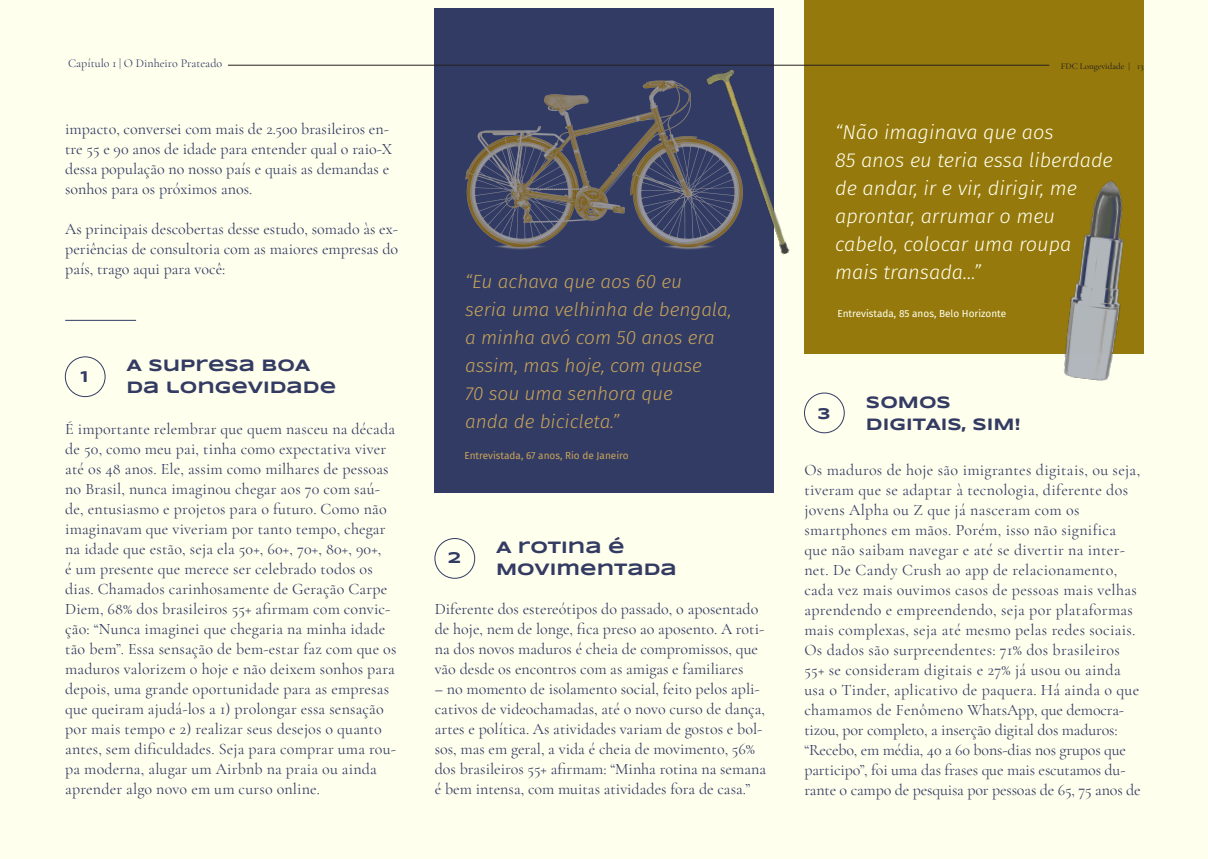
<style>
.page{position:relative;width:1208px;height:859px;background:#ffffed}
.page>*{position:absolute;margin:0;border:0;box-sizing:border-box;transform-origin:0 0}
.t1{font:italic 300 20px "Fira Sans";color:#ffffed}
.t2{font:italic 300 19px/28px "Fira Sans";color:#c8a45a}
.t3{font:700 17px "Syncopate";color:#333b63}
.t4{font:16px/20px "Cormorant Garamond";letter-spacing:.01em;color:#333b63}
.t5{font:700 16px "Syncopate";color:#323b64}
.t6{font:12px "Cormorant Garamond";color:#323b64}
.t7{font:10px "Fira Sans";color:#ffffed}
.t8{font:10px "Fira Sans";color:#c8a45a}
.t9{font:500 9px "Cormorant Garamond";color:#231f20}
</style>
<div class="page">
<div style="left:804px;top:0;width:339px;height:353px;background:#95790c"></div>
<div style="left:434px;top:9px;width:339px;height:484px;background:#323b64"></div>
<div style="left:65px;top:357px;width:40px;height:40px;border:1px solid #323b64;border-radius:50%"></div>
<div style="left:435px;top:538px;width:40px;height:40px;border:1px solid #323b64;border-radius:50%"></div>
<div style="left:804px;top:393px;width:40px;height:40px;border:1px solid #323b64;border-radius:50%"></div>
<img style="left:465px;top:64px;width:164px;height:186px">
<hr style="left:65px;top:320px;width:71px;height:1px;background:#323b64">
<img style="left:971px;top:159px;width:173px;height:222px">
<img style="left:629px;top:42px;width:244px;height:244px">
<hr style="left:120px;top:65px;width:929px;height:1px;background:#231f20">
<div style="left:68px;top:56px;width:160px;height:18px;background:#ffffed"></div>
<p class="t6" style="left:68px;top:56px;width:156px">Capítulo 1 | O Dinheiro Prateado</p>
<p class="t9" style="left:1060px;top:60px;width:84px">FDC Longevidade | 13</p>
<p class="t4" style="left:65px;top:119px;width:328px">impacto, conversei com mais de 2.500 brasileiros en&shy;tre 55 e 90 anos de idade para entender qual o raio-X dessa população no nosso país e quais as demandas e sonhos para os próximos anos.</p>
<p class="t4" style="left:65px;top:219px;width:334px;text-align:justify">As principais descobertas desse estudo, somado às ex&shy;periências de consultoria com as maiores empresas do país, trago aqui para você:</p>
<p class="t5" style="left:81px;top:366px;width:9px">1</p>
<p class="t3" style="left:126px;top:355px;width:185px">A SUPRESA BOA</p>
<p class="t3" style="left:126px;top:377px;width:211px">DA LONGEVIDADE</p>
<p class="t4" style="left:65px;top:419px;width:333px">É importante relembrar que quem nasceu na década de 50, como meu pai, tinha como expectativa viver até os 48 anos. Ele, assim como milhares de pessoas no Brasil, nunca imaginou chegar aos 70 com saú&shy;de, entusiasmo e projetos para o futuro. Como não imaginavam que viveriam por tanto tempo, chegar na idade que estão, seja ela 50+, 60+, 70+, 80+, 90+,<br>é um presente que merece ser celebrado todos os dias. Chamados carinhosamente de Geração Carpe Diem, 68% dos brasileiros 55+ afirmam com convic&shy;ção: “Nunca imaginei que chegaria na minha idade tão bem”. Essa sensação de bem-estar faz com que os maduros valorizem o hoje e não deixem sonhos para depois, uma grande oportunidade para as empresas que queiram ajudá-los a 1) prolongar essa sensação por mais tempo e 2) realizar seus desejos o quanto antes, sem dificuldades. Seja para comprar uma rou&shy;pa moderna, alugar um Airbnb na praia ou ainda aprender algo novo em um curso online.</p>
<p class="t2" style="left:465px;top:267px;width:218px">“Eu achava que aos 60 eu</p>
<p class="t2" style="left:465px;top:295px;width:268px">seria uma velhinha de bengala, a minha avó com 50 anos era assim, mas hoje, com quase</p>
<p class="t2" style="left:465px;top:379px;width:209px">70 sou uma senhora que</p>
<p class="t2" style="left:465px;top:407px;width:156px">anda de bicicleta.”</p>
<p class="t8" style="left:464px;top:448px;width:166px">Entrevistada, 67 anos, Rio de Janeiro</p>
<p class="t5" style="left:448px;top:548px;width:14px">2</p>
<p class="t3" style="left:496px;top:536px;width:130px">A ROTINA É</p>
<p class="t3" style="left:496px;top:558px;width:182px">MOVIMENTADA</p>
<p class="t4" style="left:435px;top:599px;width:331px">Diferente dos estereótipos do passado, o aposentado de hoje, nem de longe, fica preso ao aposento. A roti&shy;na dos novos maduros é cheia de compromissos, que vão desde os encontros com as amigas e familiares</p>
<p class="t4" style="left:435px;top:679px;width:333px">– no momento de isolamento social, feito pelos apli&shy;cativos de videochamadas, até o novo curso de dança, artes e política. As atividades variam de gostos e bol&shy;sos, mas em geral, a vida é cheia de movimento, 56% dos brasileiros 55+ afirmam: “Minha rotina na semana é bem intensa, com muitas atividades fora de casa.”</p>
<p class="t1" style="left:835px;top:118px;width:220px">“Não imaginava que aos</p>
<p class="t1" style="left:835px;top:146px;width:279px">85 anos eu teria essa liberdade</p>
<p class="t1" style="left:835px;top:174px;width:243px">de andar, ir e vir, dirigir, me</p>
<p class="t1" style="left:835px;top:202px;width:221px">aprontar, arrumar o meu</p>
<p class="t1" style="left:835px;top:230px;width:238px">cabelo, colocar uma roupa</p>
<p class="t1" style="left:835px;top:258px;width:147px">mais transada…”</p>
<p class="t7" style="left:837px;top:306px;width:170px">Entrevistada, 85 anos, Belo Horizonte</p>
<p class="t5" style="left:818px;top:403px;width:14px">3</p>
<p class="t3" style="left:866px;top:392px;width:86px">SOMOS</p>
<p class="t3" style="left:866px;top:414px;width:156px">DIGITAIS, SIM!</p>
<p class="t4" style="left:804px;top:459px;width:337px">Os maduros de hoje são imigrantes digitais, ou seja, tiveram que se adaptar à tecnologia, diferente dos jovens Alpha ou Z que já nasceram com os</p>
<p class="t4" style="left:804px;top:519px;width:338px">smartphones em mãos. Porém, isso não significa que não saibam navegar e até se divertir na inter&shy;net. De Candy Crush ao app de relacionamento, cada vez mais ouvimos casos de pessoas mais velhas aprendendo e empreendendo, seja por plataformas mais complexas, seja até mesmo pelas redes sociais.<br>Os dados são surpreendentes: 71% dos brasileiros 55+ se consideram digitais e 27% já usou ou ainda usa o Tinder, aplicativo de paquera. Há ainda o que chamamos de Fenômeno WhatsApp, que democra&shy;tizou, por completo, a inserção digital dos maduros: “Recebo, em média, 40 a 60 bons-dias nos grupos que participo”, foi uma das frases que mais escutamos du&shy;rante o campo de pesquisa por pessoas de 65, 75 anos de</p>
</div>
